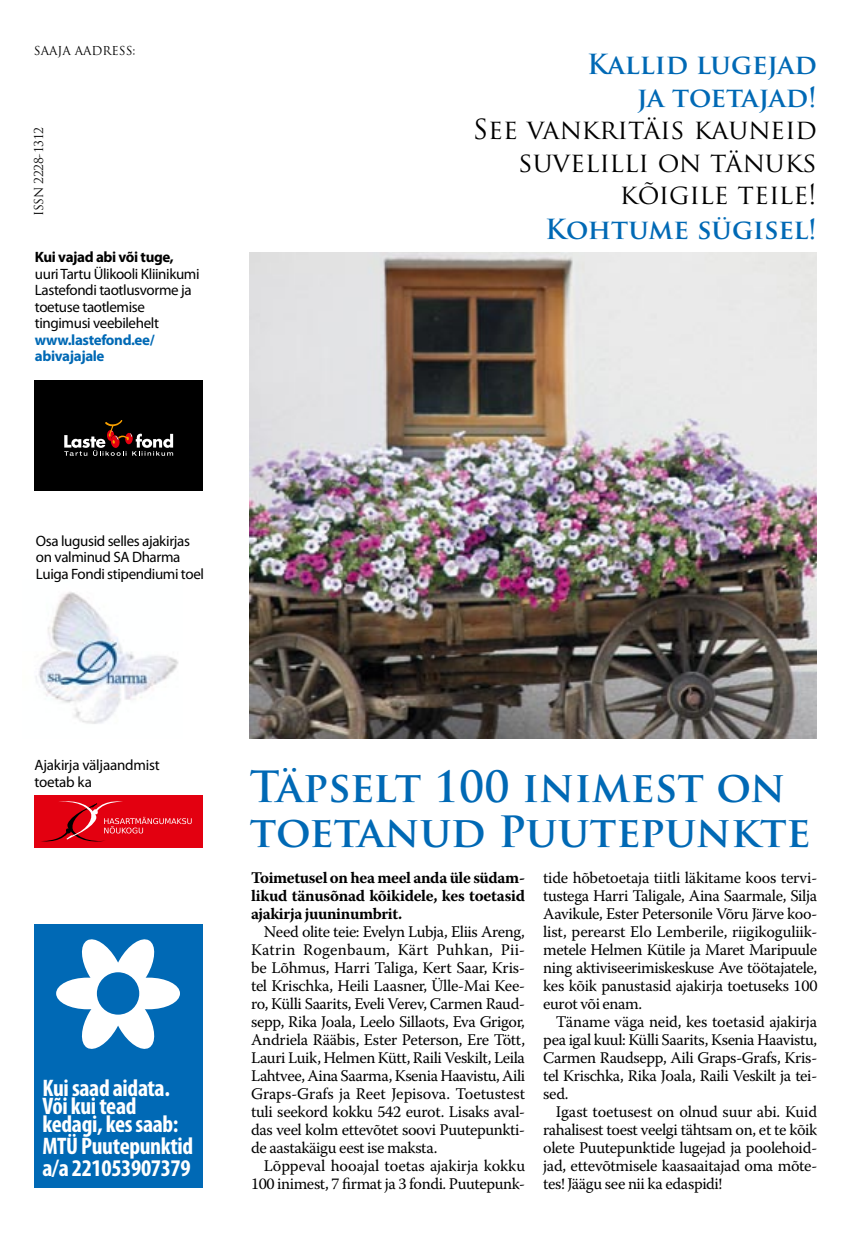
<style>
.page{position:relative;width:851px;height:1234px;background:#fff}
.page>*{position:absolute;margin:0;border:0;box-sizing:border-box;transform-origin:0 0}
.t1{font:700 42px/45px "Trajan Pro";color:#0069b5}
.t2{font:27px/32.4px "Trajan Pro";color:#000;text-align:right}
.t3{font:700 27px/32.4px "Trajan Pro";color:#0069b5;text-align:right}
.t4{font:700 condensed 24px/18px "Myriad Pro";letter-spacing:-.015em;color:#fff}
.t5{font:16.2px/18px "Warnock Pro";letter-spacing:-.02em;color:#000;text-align:justify}
.t6{font:700 16.2px/18px "Warnock Pro";letter-spacing:-.015em;color:#000;text-align:justify}
.t7{font:15px/16.5px "Myriad Pro";letter-spacing:-.025em;color:#000}
.t8{font:700 15px/16.5px "Myriad Pro";letter-spacing:-.025em;color:#0069b5}
.t9{font:700 15px "Myriad Pro";letter-spacing:-.025em;color:#000}
.t10{font:12px "Trajan Pro";letter-spacing:-.01em;color:#000}
</style>
<div class="page">
<div style="left:34px;top:923px;width:168px;height:263px;background:#0069b5"></div>
<svg style="left:79px;top:939px;width:78px;height:110px"></svg>
<div style="left:117px;top:977px;width:63px;height:32px;background:#fff;border-radius:50%"></div>
<div style="left:56px;top:977px;width:63px;height:32px;background:#fff;border-radius:50%"></div>
<div style="left:97px;top:972px;width:42px;height:42px;background:#0069b5;border-radius:50%"></div>
<div style="left:34px;top:380px;width:169px;height:110px;background:#000"></div>
<svg style="left:64px;top:420px;width:109px;height:36px"></svg>
<div style="left:34px;top:794px;width:169px;height:53px;background:#e30010"></div>
<svg style="left:41px;top:801px;width:151px;height:41px"></svg>
<img style="left:35px;top:592px;width:144px;height:132px">
<img style="left:250px;top:252px;width:566px;height:486px">
<p class="t10" style="left:34px;top:43px;width:103px">SAAJA AADRESS:</p>
<p class="t10" style="left:31px;top:216px;width:91px;rotate:-90deg">ISSN 2228-1312</p>
<p class="t9" style="left:35px;top:247px;width:140px">Kui vajad abi või tuge,</p>
<p class="t7" style="left:35px;top:265px;width:166px">uuri Tartu Ülikooli Kliinikumi<br>Lastefondi taotlusvorme ja toetuse taotlemise tingimusi veebilehelt</p>
<p class="t8" style="left:35px;top:331px;width:121px">www.lastefond.ee/ abivajajale</p>
<p class="t7" style="left:36px;top:532px;width:169px">Osa lugusid selles ajakirjas on valminud SA Dharma<br>Luiga Fondi stipendiumi toel</p>
<h2 class="t3" style="left:587px;top:49px;width:231px">Kallid lugejad ja toetajad!</h2>
<h2 class="t2" style="left:473px;top:113px;width:345px">See vankritäis kauneid suve- lilli on tänuks kõigile teile!</h2>
<h2 class="t3" style="left:545px;top:213px;width:273px">Kohtume sügisel!</h2>
<p class="t7" style="left:35px;top:756px;width:126px">Ajakirja väljaandmist toetab ka</p>
<h3 class="t4" style="left:43px;top:1077px;width:137px">Kui saad aidata.<br>Või kui tead kedagi, kes saab:</h3>
<h3 class="t4" style="left:43px;top:1134px;width:152px;line-height:22.2px">MTÜ Puutepunktid a/a 221053907379</h3>
<h1 class="t1" style="left:250px;top:764px;width:562px">Täpselt 100 inimest on toetanud Puutepunkte</h1>
<p class="t6" style="left:251px;top:867px;width:275px">Toimetusel on hea meel anda üle südam&shy;likud tänusõnad kõikidele, kes toetasid ajakirja juuninumbrit.</p>
<p class="t5" style="left:251px;top:921px;width:276px;text-indent:13px">Need olite teie: Evelyn Lubja, Eliis Areng, Katrin Rogenbaum, Kärt Puhkan, Pii&shy;be Lõhmus, Harri Taliga, Kert Saar, Kris&shy;tel Krischka, Heili Laasner, Ülle-Mai Kee&shy;ro, Külli Saarits, Eveli Verev, Carmen Raud&shy;sepp, Rika Joala, Leelo Sillaots, Eva Grigor, Andriela Rääbis, Ester Peterson, Ere Tött, Lauri Luik, Helmen Kütt, Raili Veskilt, Leila Lahtvee, Aina Saarma, Ksenia Haavistu, Aili Graps-Grafs ja Reet Jepisova. Toetustest tuli seekord kokku 542 eurot. Lisaks aval&shy;das veel kolm ettevõtet soovi Puutepunkti&shy;de aastakäigu eest ise maksta.</p>
<p class="t5" style="left:251px;top:1155px;width:275px;text-align:right">Lõppeval hooajal toetas ajakirja kokku<br>100 inimest, 7 firmat ja 3 fondi. Puutepunk-</p>
<p class="t5" style="left:543px;top:867px;width:276px">tide hõbetoetaja tiitli läkitame koos tervi&shy;tustega Harri Taligale, Aina Saarmale, Silja Aavikule, Ester Petersonile Võru Järve koo&shy;list, perearst Elo Lemberile, riigikoguliik&shy;metele Helmen Kütile ja Maret Maripuule ning aktiviseerimiskeskuse Ave töötajatele, kes kõik panustasid ajakirja toetuseks 100 eurot või enam.</p>
<p class="t5" style="left:543px;top:1011px;width:275px;text-indent:13px">Täname väga neid, kes toetasid ajakirja pea igal kuul: Külli Saarits, Ksenia Haavistu, Carmen Raudsepp, Aili Graps-Grafs, Kris&shy;tel Krischka, Rika Joala, Raili Veskilt ja tei&shy;sed.</p>
<p class="t5" style="left:543px;top:1101px;width:275px;text-indent:13px">Igast toetusest on olnud suur abi. Kuid rahalisest toest veelgi tähtsam on, et te kõik olete Puutepunktide lugejad ja poolehoid&shy;jad, ettevõtmisele kaasaaitajad oma mõte&shy;tes! Jäägu see nii ka edaspidi!</p>
</div>
